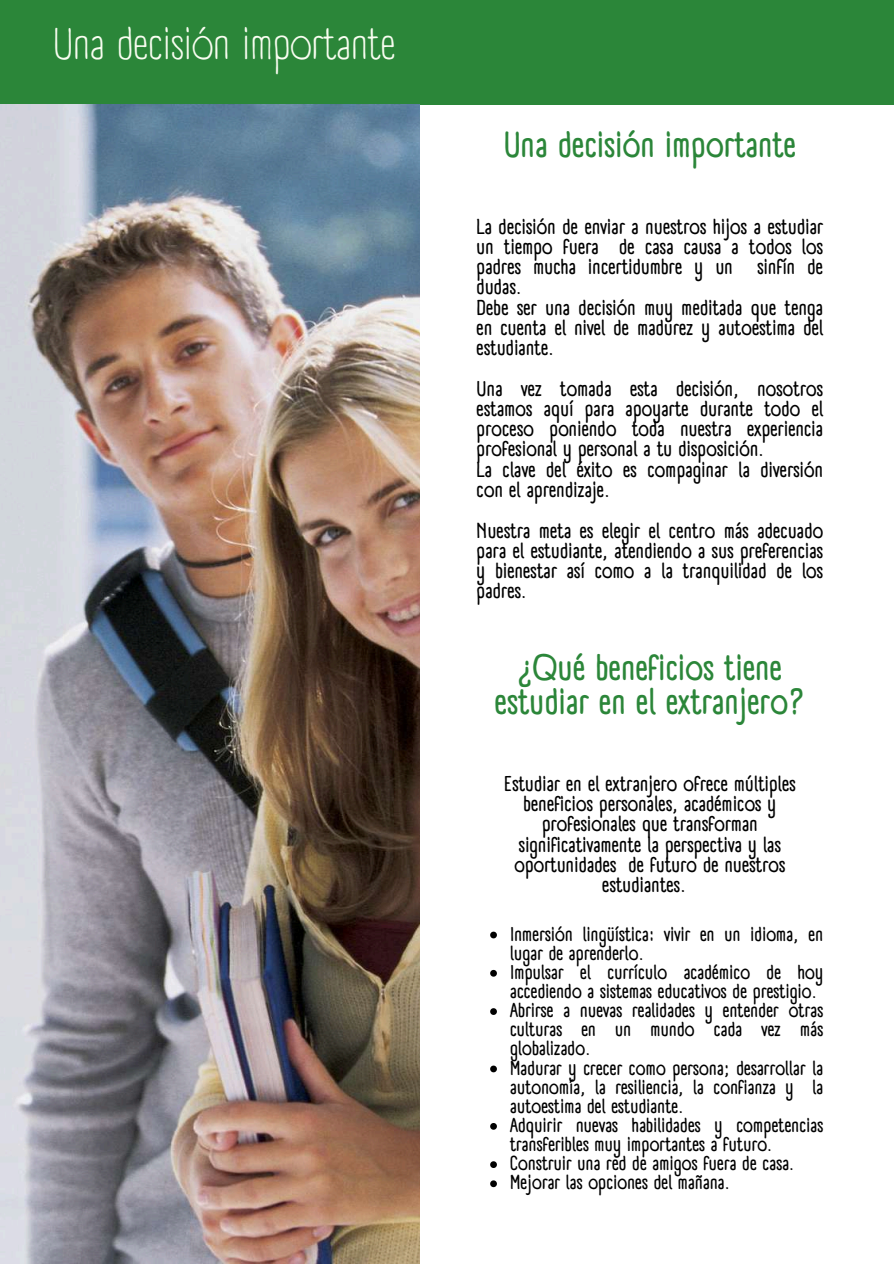
<style>
.page{position:relative;width:894px;height:1264px;background:#fff}
.page>*{position:absolute;margin:0;border:0;box-sizing:border-box;transform-origin:0 0}
.t1{font:43.5px "A Day Without Sun Text";color:#f9fdf1}
.t2{font:700 35.7px/34.8px "A Day Without Sun Text";color:#2b8639;text-align:center}
.t3{font:700 21px/20.2px "A Day Without Sun Text";color:#000}
.t4{font:700 19.65px/19.2px "A Day Without Sun Text";color:#000}
</style>
<div class="page">
<div style="left:0;top:0;width:893px;height:104px;background:#2b8639"></div>
<img style="left:0;top:104px;width:420px;height:1159px">
<svg style="left:490px;top:931px;width:7px;height:7px"></svg>
<svg style="left:490px;top:969px;width:7px;height:7px"></svg>
<svg style="left:490px;top:1008px;width:7px;height:6px"></svg>
<svg style="left:490px;top:1065px;width:7px;height:7px"></svg>
<svg style="left:490px;top:1123px;width:7px;height:6px"></svg>
<svg style="left:490px;top:1161px;width:7px;height:6px"></svg>
<svg style="left:490px;top:1180px;width:7px;height:7px"></svg>
<h1 class="t1" style="left:53px;top:17px;width:344px">Una decisión importante</h1>
<h2 class="t2" style="left:503px;top:127px;width:294px">Una decisión importante</h2>
<p class="t3" style="left:476px;top:216px;width:348px">La decisión de enviar a nuestros hijos a estudiar un tiempo fuera de casa causa a todos los padres mucha incertidumbre y un sinfín de dudas.<br>Debe ser una decisión muy meditada que tenga en cuenta el nivel de madurez y autoestima del estudiante.</p>
<p class="t3" style="left:476px;top:378px;width:348px">Una vez tomada esta decisión, nosotros estamos aquí para apoyarte durante todo el proceso poniendo toda nuestra experiencia profesional y personal a tu disposición.<br>La clave del éxito es compaginar la diversión con el aprendizaje.</p>
<p class="t3" style="left:476px;top:520px;width:348px;text-align:justify">Nuestra meta es elegir el centro más adecuado para el estudiante, atendiendo a sus preferencias y bienestar así como a la tranquilidad de los padres.</p>
<h2 class="t2" style="left:495px;top:650px;width:311px">¿Qué beneficios tiene estudiar en el extranjero?</h2>
<p class="t3" style="left:504px;top:773px;width:293px;text-align:center">Estudiar en el extranjero ofrece múltiples beneficios personales, académicos y profesionales que transforman significativamente la perspectiva y las oportunidades de futuro de nuestros estudiantes.</p>
<p class="t4" style="left:510px;top:924px;width:315px">Inmersión lingüística: vivir en un idioma, en lugar de aprenderlo.<br>Impulsar el currículo académico de hoy accediendo a sistemas educativos de prestigio.<br>Abrirse a nuevas realidades y entender otras culturas en un mundo cada vez más globalizado.<br>Madurar y crecer como persona; desarrollar la autonomía, la resiliencia, la confianza y la autoestima del estudiante.<br>Adquirir nuevas habilidades y competencias transferibles muy importantes a futuro.<br>Construir una red de amigos fuera de casa.<br>Mejorar las opciones del mañana.</p>
</div>
